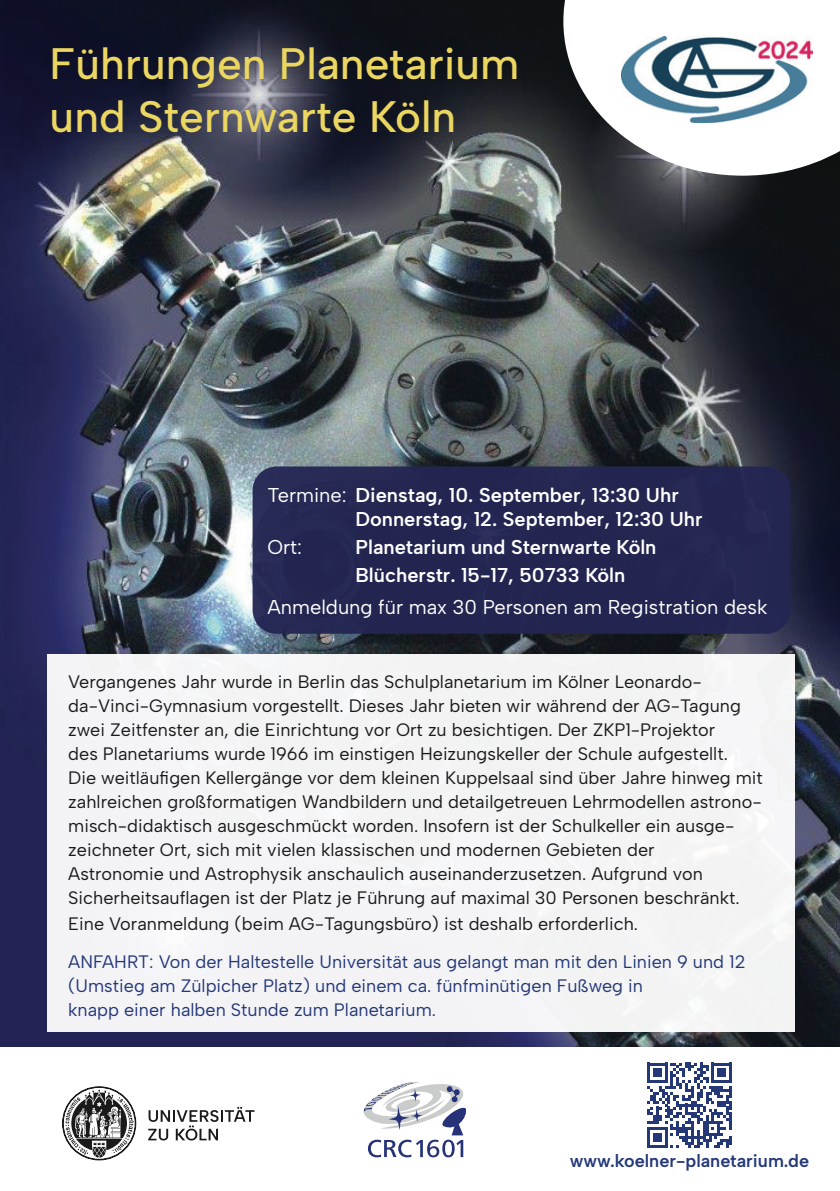
<style>
.page{position:relative;width:840px;height:1191px;background:#fff}
.page>*{position:absolute;margin:0;border:0;box-sizing:border-box;transform-origin:0 0}
.t1{font:500 44px/52.8px "Albert Sans";color:#ead660}
.t2{font:600 20px/24px "Albert Sans";color:#fff}
.t3{font:20px "Albert Sans";color:#fff}
.t4{font:18px/24px "Albert Sans";color:#1a1a1a}
.t5{font:18px/24px "Albert Sans";color:#243878}
.t6{font:600 18px "Albert Sans";color:#243878}
.s1{font-weight:400}
</style>
<div class="page">
<img style="left:0;top:0;width:839px;height:1046px">
<svg style="left:363px;top:1082px;width:103px;height:75px"></svg>
<div style="left:252px;top:466px;width:538px;height:168px;background:#242653;border-radius:24px"></div>
<svg style="left:563px;top:0;width:276px;height:176px"></svg>
<img style="left:621px;top:37px;width:191px;height:86px">
<svg style="left:148px;top:1106px;width:106px;height:34px"></svg>
<svg style="left:62px;top:1086px;width:74px;height:74px"></svg>
<div style="left:47px;top:654px;width:747px;height:377px;background:#f3f3f6"></div>
<svg style="left:647px;top:1062px;width:84px;height:85px"></svg>
<h1 class="t1" style="left:50px;top:37px;width:471px">Führungen Planetarium und Sternwarte Köln</h1>
<p class="t2" style="left:355px;top:483px;width:348px;text-indent:-88px"><span class="s1">Termine:</span> Dienstag, 10. September, 13:30 Uhr<br>Donnerstag, 12. September, 12:30 Uhr</p>
<p class="t3" style="left:267px;top:535px;width:36px">Ort:</p>
<p class="t2" style="left:355px;top:533px;width:302px;line-height:28px">Planetarium und Sternwarte Köln<br>Blücherstr. 15-17, 50733 Köln</p>
<p class="t3" style="left:267px;top:595px;width:501px">Anmeldung für max 30 Personen am Registration desk</p>
<p class="t4" style="left:68px;top:669px;width:695px">Vergangenes Jahr wurde in Berlin das Schulplanetarium im Kölner Leonardo&shy;da-Vinci-Gymnasium vorgestellt. Dieses Jahr bieten wir während der AG-Tagung zwei Zeitfenster an, die Einrichtung vor Ort zu besichtigen. Der ZKP1-Projektor<br>des Planetariums wurde 1966 im einstigen Heizungskeller der Schule aufgestellt.<br>Die weitläufigen Kellergänge vor dem kleinen Kuppelsaal sind über Jahre hinweg mit zahlreichen großformatigen Wandbildern und detailgetreuen Lehrmodellen astrono&shy;misch-didaktisch ausgeschmückt worden. Insofern ist der Schulkeller ein ausge&shy;zeichneter Ort, sich mit vielen klassischen und modernen Gebieten der<br>Astronomie und Astrophysik anschaulich auseinanderzusetzen. Aufgrund von Sicherheitsauflagen ist der Platz je Führung auf maximal 30 Personen beschränkt.</p>
<p class="t4" style="left:68px;top:911px;width:571px">Eine Voranmeldung (beim AG-Tagungsbüro) ist deshalb erforderlich.</p>
<p class="t5" style="left:68px;top:949px;width:678px">ANFAHRT: Von der Haltestelle Universität aus gelangt man mit den Linien 9 und 12 (Umstieg am Zülpicher Platz) und einem ca. fünfminütigen Fußweg in<br>knapp einer halben Stunde zum Planetarium.</p>
<p class="t6" style="left:569px;top:1150px;width:241px">www.koelner-planetarium.de</p>
</div>
